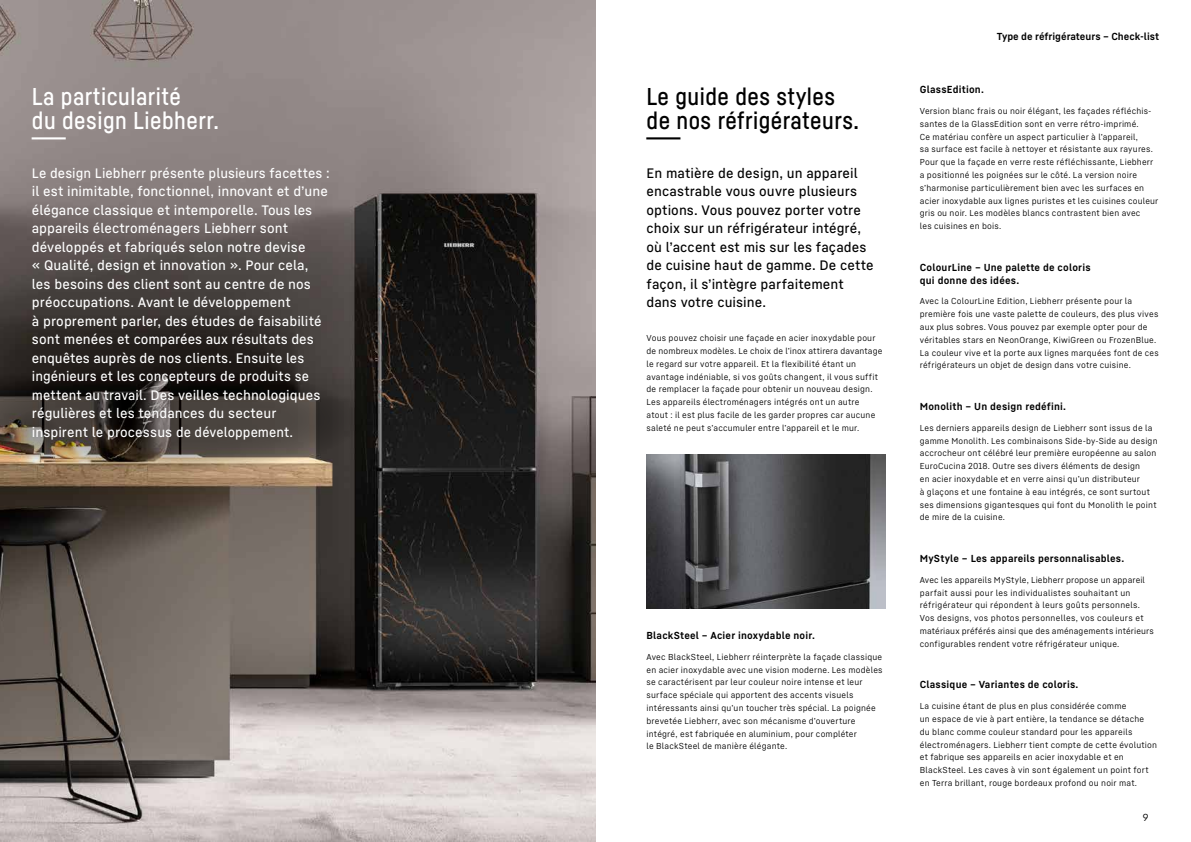
<style>
.page{position:relative;width:1191px;height:842px;background:#fff}
.page>*{position:absolute;margin:0;border:0;box-sizing:border-box;transform-origin:0 0}
.t1{font:24px/24px "Liebherr Head";letter-spacing:.02em;color:#000}
.t2{font:24px/24px "Liebherr Head";letter-spacing:.02em;color:#fff}
.t3{font:500 13.5px/18.5px "Liebherr Text";letter-spacing:.005em;color:#fff}
.t4{font:500 13.5px/18.5px "Liebherr Text";letter-spacing:.005em;color:#000}
.t5{font:700 10px/12.8px "Liebherr Text";letter-spacing:.02em;color:#000}
.t6{font:700 10px "Liebherr Text";color:#000}
.t7{font:10px "Liebherr Text";color:#000}
.t8{font:8.5px/12.8px "Liebherr Text";letter-spacing:.02em;color:#000}
</style>
<div class="page">
<img style="left:0;top:0;width:595px;height:842px">
<svg style="left:0;top:366px;width:364px;height:107px;background:#484037"></svg>
<img style="left:8px;top:411px;width:52px;height:52px;border-radius:50%">
<img style="left:646px;top:455px;width:239px;height:154px">
<h1 class="t2" style="left:32px;top:83px;width:189px">La particularité<br>du design Liebherr. ---</h1>
<p class="t3" style="left:32px;top:163px;width:299px">Le design Liebherr présente plusieurs facettes : il est inimitable, fonctionnel, innovant et d’une élégance classique et intemporelle. Tous les appareils électroménagers Liebherr sont développés et fabriqués selon notre devise<br>« Qualité, design et innovation ». Pour cela, les besoins des client sont au centre de nos préoccupations. Avant le développement<br>à proprement parler, des études de faisabilité sont menées et comparées aux résultats des enquêtes auprès de nos clients. Ensuite les ingénieurs et les concepteurs de produits se mettent au travail. Des veilles technologiques régulières et les tendances du secteur inspirent le processus de développement.</p>
<h1 class="t1" style="left:646px;top:83px;width:214px">Le guide des styles de nos réfrigérateurs. ---</h1>
<p class="t4" style="left:646px;top:163px;width:229px">En matière de design, un appareil encastrable vous ouvre plusieurs options. Vous pouvez porter votre choix sur un réfrigérateur intégré, où l’accent est mis sur les façades de cuisine haut de gamme. De cette façon, il s’intègre parfaitement dans votre cuisine.</p>
<p class="t8" style="left:646px;top:331px;width:237px">Vous pouvez choisir une façade en acier inoxydable pour de nombreux modèles. Le choix de l’inox attirera davantage le regard sur votre appareil. Et la flexibilité étant un avantage indéniable, si vos goûts changent, il vous suffit de remplacer la façade pour obtenir un nouveau design.<br>Les appareils électroménagers intégrés ont un autre atout : il est plus facile de les garder propres car aucune saleté ne peut s’accumuler entre l’appareil et le mur.</p>
<p class="t5" style="left:646px;top:629px;width:170px">BlackSteel – Acier inoxydable noir.</p>
<p class="t8" style="left:646px;top:650px;width:238px">Avec BlackSteel, Liebherr réinterprète la façade classique en acier inoxydable avec une vision moderne. Les modèles se caractérisent par leur couleur noire intense et leur surface spéciale qui apportent des accents visuels intéressants ainsi qu’un toucher très spécial. La poignée brevetée Liebherr, avec son mécanisme d’ouverture intégré, est fabriquée en aluminium, pour compléter<br>le BlackSteel de manière élégante.</p>
<p class="t6" style="left:996px;top:30px;width:164px">Type de réfrigérateurs – Check-list</p>
<p class="t5" style="left:919px;top:83px;width:66px">GlassEdition.</p>
<p class="t8" style="left:919px;top:104px;width:240px">Version blanc frais ou noir élégant, les façades réfléchis&shy;santes de la GlassEdition sont en verre rétro-imprimé.<br>Ce matériau confère un aspect particulier à l’appareil,<br>sa surface est facile à nettoyer et résistante aux rayures.<br>Pour que la façade en verre reste réfléchissante, Liebherr a positionné les poignées sur le côté. La version noire s’harmonise particulièrement bien avec les surfaces en acier inoxydable aux lignes puristes et les cuisines couleur gris ou noir. Les modèles blancs contrastent bien avec<br>les cuisines en bois.</p>
<p class="t5" style="left:919px;top:260px;width:172px">ColourLine – Une palette de coloris qui donne des idées.</p>
<p class="t8" style="left:919px;top:295px;width:240px">Avec la ColourLine Edition, Liebherr présente pour la première fois une vaste palette de couleurs, des plus vives aux plus sobres. Vous pouvez par exemple opter pour de véritables stars en NeonOrange, KiwiGreen ou FrozenBlue.<br>La couleur vive et la porte aux lignes marquées font de ces réfrigérateurs un objet de design dans votre cuisine.</p>
<p class="t5" style="left:919px;top:400px;width:148px">Monolith – Un design redéfini.</p>
<p class="t8" style="left:919px;top:421px;width:239px">Les derniers appareils design de Liebherr sont issus de la gamme Monolith. Les combinaisons Side-by-Side au design accrocheur ont célébré leur première européenne au salon EuroCucina 2018. Outre ses divers éléments de design<br>en acier inoxydable et en verre ainsi qu’un distributeur<br>à glaçons et une fontaine à eau intégrés, ce sont surtout ses dimensions gigantesques qui font du Monolith le point de mire de la cuisine.</p>
<p class="t5" style="left:919px;top:552px;width:206px">MyStyle – Les appareils personnalisables.</p>
<p class="t8" style="left:919px;top:573px;width:235px">Avec les appareils MyStyle, Liebherr propose un appareil parfait aussi pour les individualistes souhaitant un réfrigérateur qui répondent à leurs goûts personnels.<br>Vos designs, vos photos personnelles, vos couleurs et matériaux préférés ainsi que des aménagements intérieurs configurables rendent votre réfrigérateur unique.</p>
<p class="t5" style="left:919px;top:678px;width:160px">Classique – Variantes de coloris.</p>
<p class="t8" style="left:919px;top:699px;width:239px">La cuisine étant de plus en plus considérée comme<br>un espace de vie à part entière, la tendance se détache<br>du blanc comme couleur standard pour les appareils électroménagers. Liebherr tient compte de cette évolution et fabrique ses appareils en acier inoxydable et en BlackSteel. Les caves à vin sont également un point fort en Terra brillant, rouge bordeaux profond ou noir mat.</p>
<p class="t7" style="left:1142px;top:810px;width:7px">9</p>
</div>
